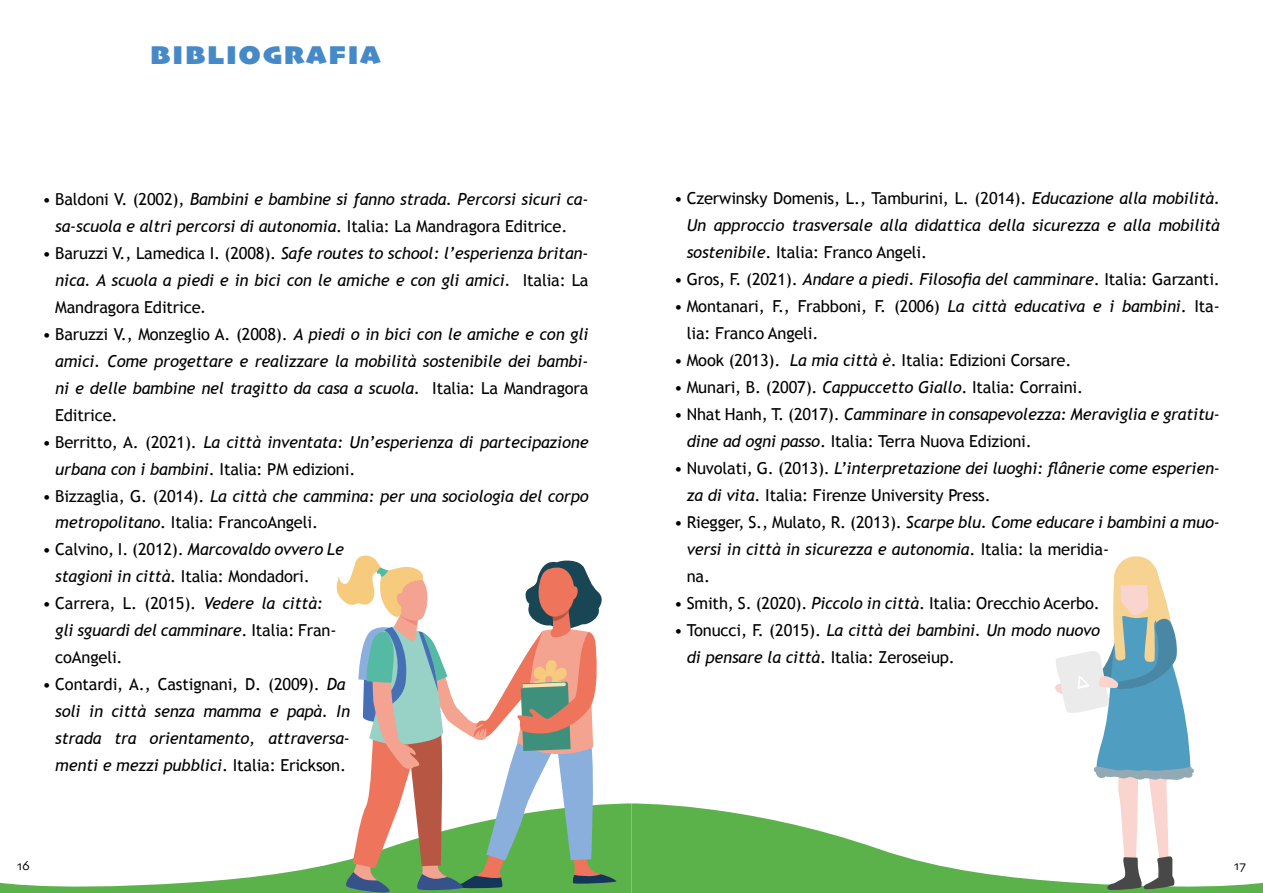
<style>
.page{position:relative;width:1263px;height:893px;background:#fff}
.page>*{position:absolute;margin:0;border:0;box-sizing:border-box;transform-origin:0 0}
.t1{font:27px "Skia";letter-spacing:.09em;color:#4689c8}
.t2{font:italic 16.5px/27px "Trebuchet MS";letter-spacing:-.01em;color:#000}
.t3{font:16.5px/27px "Trebuchet MS";letter-spacing:-.01em;color:#000}
.t4{font:13.5px "Skia";color:#000}
.s1{font-style:normal}
.s2{font-style:italic}
</style>
<div class="page">
<svg style="left:0;top:803px;width:631px;height:90px"></svg>
<svg style="left:631px;top:803px;width:632px;height:90px;fill:#5cb24a"></svg>
<svg style="left:1055px;top:556px;width:140px;height:337px"></svg>
<svg style="left:335px;top:555px;width:281px;height:338px"></svg>
<h1 class="t1" style="left:151px;top:39px;width:231px">BIBLIOGRAFIA</h1>
<p class="t2" style="left:43px;top:185px;width:547px;text-align:center"><span class="s1">• Baldoni V. (2002),</span> Bambini e bambine si fanno strada. Percorsi sicuri ca&shy;sa-scuola e altri percorsi di autonomia<span class="s1">. Italia: La Mandragora Editrice.</span></p>
<p class="t2" style="left:55px;top:239px;width:535px;text-align:justify;text-indent:-13px"><span class="s1">• Baruzzi V., Lamedica I. (2008).</span> Safe routes to school: l’esperienza britan&shy;nica. A scuola a piedi e in bici con le amiche e con gli amici. <span class="s1">Italia: La Mandragora Editrice</span>.</p>
<p class="t2" style="left:55px;top:320px;width:535px;text-align:justify;text-indent:-13px"><span class="s1">• Baruzzi V., Monzeglio A. (2008).</span> A piedi o in bici con le amiche e con gli amici. Come progettare e realizzare la mobilità sostenibile dei bambi&shy;ni e delle bambine nel tragitto da casa a scuola. <span class="s1">Italia: La Mandragora Editrice.</span></p>
<p class="t2" style="left:55px;top:428px;width:535px;text-indent:-13px"><span class="s1">• Berritto, A. (2021).</span> La città inventata: Un’esperienza di partecipazione urbana con i bambini<span class="s1">. Italia: PM edizioni.</span></p>
<p class="t2" style="left:55px;top:482px;width:535px;text-indent:-13px"><span class="s1">• Bizzaglia, G. (2014).</span> La città che cammina: per una sociologia del corpo metropolitano<span class="s1">. Italia: FrancoAngeli.</span></p>
<p class="t3" style="left:55px;top:536px;width:290px;text-indent:-13px">• Calvino, I. (2012). <span class="s2">Marcovaldo ovvero Le stagioni in città</span>. Italia: Mondadori.</p>
<p class="t3" style="left:55px;top:590px;width:283px;text-indent:-13px">• Carrera, L. (2015). <span class="s2">Vedere la città: gli sguardi del camminare</span>. Italia: Fran&shy;coAngeli.</p>
<p class="t2" style="left:55px;top:671px;width:296px;text-indent:-13px"><span class="s1">• Contardi, A., Castignani, D. (2009).</span> Da soli in città senza mamma e papà. In strada tra orientamento, attraversa&shy;menti e mezzi pubblici<span class="s1">. Italia: Erickson.</span></p>
<p class="t2" style="left:687px;top:185px;width:535px;text-align:justify;text-indent:-13px"><span class="s1">• Czerwinsky Domenis, L., Tamburini, L. (2014).</span> Educazione alla mobilità.<br>Un approccio trasversale alla didattica della sicurezza e alla mobilità sostenibile<span class="s1">. Italia: Franco Angeli.</span></p>
<p class="t2" style="left:674px;top:266px;width:547px"><span class="s1">• Gros, F. (2021).</span> Andare a piedi. Filosofia del camminare<span class="s1">. Italia: Garzanti.</span></p>
<p class="t3" style="left:687px;top:293px;width:535px;text-indent:-13px">• Montanari, F., Frabboni, F. (2006) <span class="s2">La città educativa e i bambini</span>. Ita&shy;lia: Franco Angeli.</p>
<p class="t3" style="left:674px;top:347px;width:399px">• Mook (2013). <span class="s2">La mia città è</span>. Italia: Edizioni Corsare.</p>
<p class="t3" style="left:674px;top:374px;width:411px">• Munari, B. (2007). <span class="s2">Cappuccetto Giallo</span>. Italia: Corraini.</p>
<p class="t2" style="left:687px;top:401px;width:535px;text-indent:-13px"><span class="s1">• Nhat Hanh, T. (2017).</span> Camminare in consapevolezza: Meraviglia e gratitu&shy;dine ad ogni passo<span class="s1">. Italia: Terra Nuova Edizioni.</span></p>
<p class="t2" style="left:687px;top:455px;width:535px;text-indent:-13px"><span class="s1">• Nuvolati, G. (2013).</span> L’interpretazione dei luoghi: flânerie come esperien&shy;za di vita<span class="s1">. Italia: Firenze University Press.</span></p>
<p class="t2" style="left:687px;top:509px;width:535px;text-indent:-13px"><span class="s1">• Riegger, S., Mulato, R. (2013).</span> Scarpe blu. Come educare i bambini a muo&shy;versi in città in sicurezza e autonomia<span class="s1">. Italia: la meridia-<br>na.</span></p>
<p class="t3" style="left:674px;top:590px;width:427px">• Smith, S. (2020). <span class="s2">Piccolo in città</span>. Italia: Orecchio Acerbo.</p>
<p class="t2" style="left:687px;top:617px;width:415px;text-indent:-13px"><span class="s1">• Tonucci, F. (2015).</span> La città dei bambini. Un modo nuovo di pensare la città<span class="s1">. Italia: Zeroseiup.</span></p>
<p class="t4" style="left:17px;top:857px;width:14px">16</p>
<p class="t4" style="left:1234px;top:857px;width:13px">17</p>
</div>
